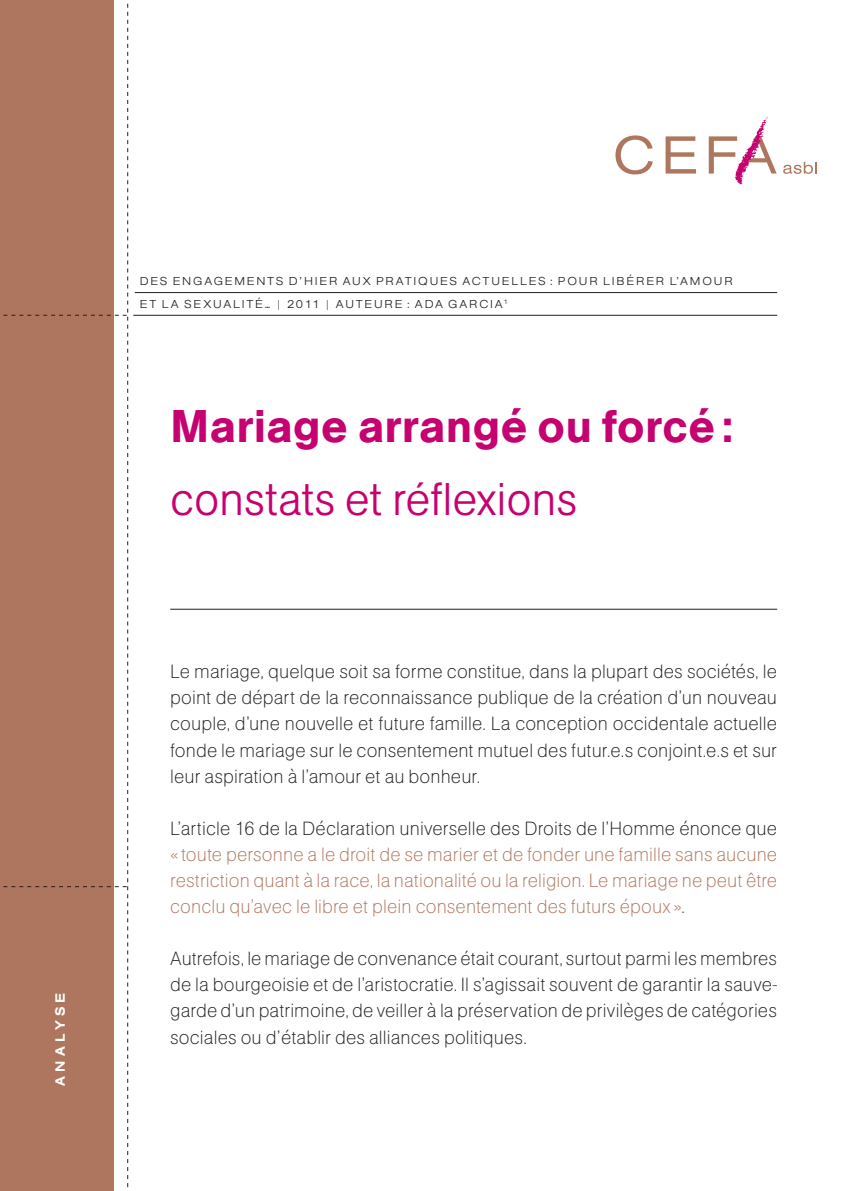
<style>
.page{position:relative;width:851px;height:1191px;background:#fff}
.page>*{position:absolute;margin:0;border:0;box-sizing:border-box;transform-origin:0 0}
.t1{font:48px "A Buch Bld";color:#c60170}
.t2{font:48px "A Buch";letter-spacing:-.005em;color:#c60170}
.t3{font:20px/26px "LA Buch";letter-spacing:.005em;color:#231f20;text-align:justify}
.t4{font:20px/26px "LA Buch";letter-spacing:.005em;color:#af765f;text-align:justify}
.t5{font:14px "BEAK Buch";letter-spacing:.295em;color:#fff}
.t6{font:12px "EAK Buch";letter-spacing:.15em;color:#231f20}
.s1{color:#231f20}
</style>
<div class="page">
<svg style="left:0;top:0;width:128px;height:1191px;background:#b78470"></svg>
<hr style="left:133px;top:315px;width:644px;height:1px;background:#231f20">
<hr style="left:135px;top:292px;width:642px;height:1px;background:#231f20">
<svg style="left:783px;top:162px;width:33px;height:12px"></svg>
<svg style="left:615px;top:135px;width:37px;height:39px"></svg>
<svg style="left:665px;top:136px;width:31px;height:38px"></svg>
<svg style="left:708px;top:117px;width:68px;height:67px"></svg>
<hr style="left:170px;top:609px;width:607px;height:1px;background:#231f20">
<p class="t5" style="left:51px;top:1085px;width:95px;rotate:-90deg">Analyse</p>
<p class="t6" style="left:140px;top:273px;width:594px">D ES ENG AGEMENTS D’HIER AUX PRATIQUES ACTUELLES : P OUR LIBÉRER L’AMOUR</p>
<p class="t6" style="left:140px;top:296px;width:369px">ET LA SEXUALITÉ… | 2011 | AUTEURE : ADA GARCIA<sup>1</sup></p>
<h1 class="t1" style="left:170px;top:394px;width:565px">Mariage arrangé ou forcé:</h1>
<h1 class="t2" style="left:170px;top:467px;width:408px">constats et réflexions</h1>
<p class="t3" style="left:170px;top:660px;width:608px">Le mariage, quelque soit sa forme constitue, dans la plupart des sociétés, le point de départ de la reconnaissance publique de la création d’un nouveau couple, d’une nouvelle et future famille. La conception occidentale actuelle fonde le mariage sur le consentement mutuel des futur.e.s conjoint.e.s et sur leur aspiration à l’amour et au bonheur.</p>
<p class="t3" style="left:170px;top:817px;width:608px">L’article 16 de la Déclaration universelle des Droits de l’Homme énonce que</p>
<p class="t4" style="left:170px;top:843px;width:608px">« toute personne a le droit de se marier et de fonder une famille sans aucune restriction quant à la race, la nationalité ou la religion. Le mariage ne peut être conclu qu’avec le libre et plein consentement des futurs époux »<span class="s1">.</span></p>
<p class="t3" style="left:170px;top:947px;width:608px">Autrefois, le mariage de convenance était courant, surtout parmi les membres de la bourgeoisie et de l’aristocratie. Il s’agissait souvent de garantir la sauve&shy;garde d’un patrimoine, de veiller à la préservation de privilèges de catégories sociales ou d’établir des alliances politiques.</p>
</div>
